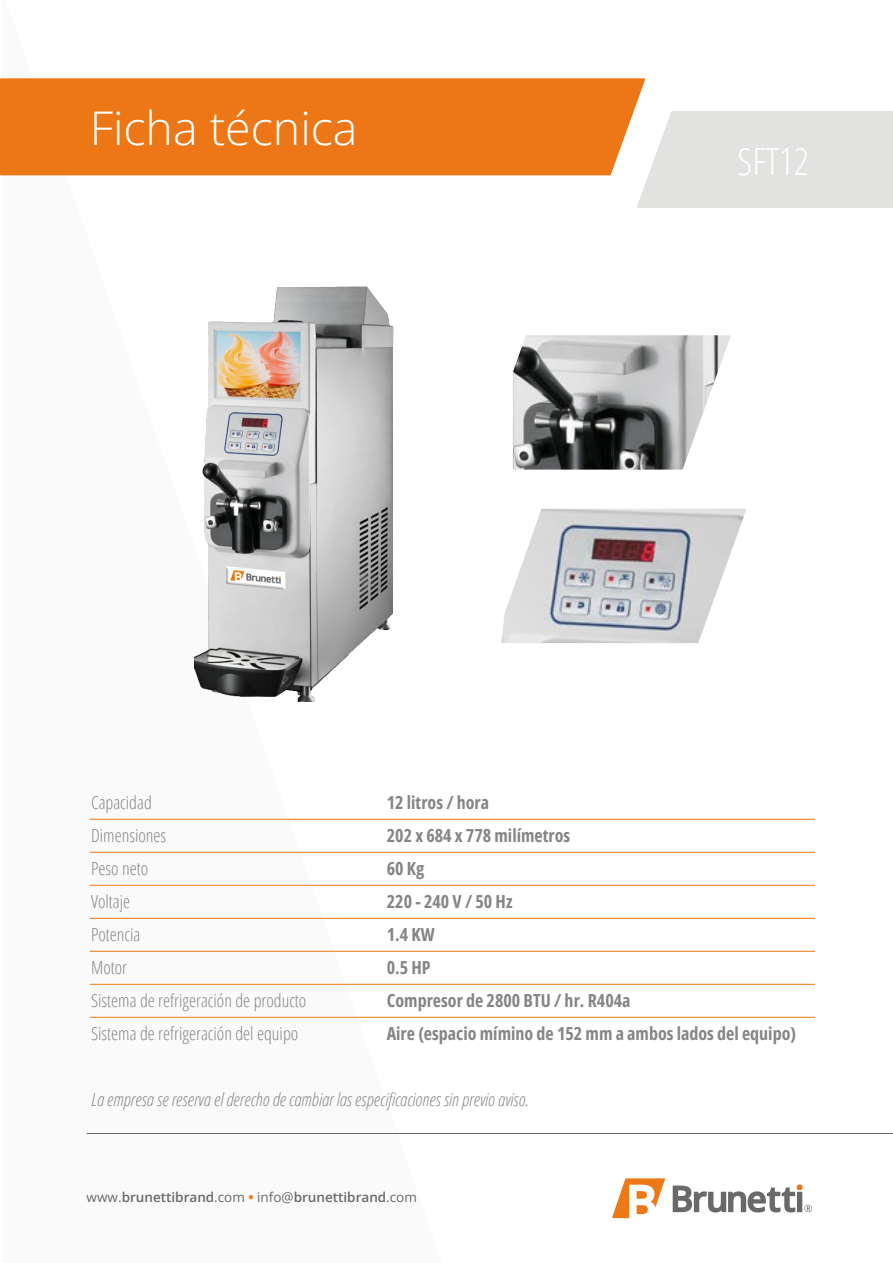
<style>
.page{position:relative;width:893px;height:1263px;background:#fff}
.page>*{position:absolute;margin:0;border:0;box-sizing:border-box;transform-origin:0 0}
.t1{font:300 46.5px "Open Sans";color:#fff}
.t2{font:300 condensed 37.5px "Open Sans";color:#fff}
.t3{font:700 18px/33px "Open Sans Condensed";color:#858585}
.t4{font:300 condensed 18px/33px "Open Sans";color:#858585}
.t5{font:italic 300 condensed 18px "Open Sans";color:#89878c}
.t6{font:13.5px "Open Sans";color:#686969}
.s1{color:#ee7716}
</style>
<div class="page">
<svg style="left:1px;top:175px;width:441px;height:959px"></svg>
<img style="left:195px;top:284px;width:201px;height:418px">
<hr style="left:90px;top:819px;width:725px;height:1px;background:#ed7811">
<hr style="left:90px;top:852px;width:725px;height:1px;background:#ed7811">
<hr style="left:90px;top:885px;width:725px;height:1px;background:#ed7811">
<hr style="left:90px;top:918px;width:725px;height:1px;background:#ed7811">
<hr style="left:90px;top:951px;width:725px;height:1px;background:#ed7811">
<hr style="left:90px;top:984px;width:725px;height:1px;background:#ed7811">
<hr style="left:90px;top:1017px;width:725px;height:1px;background:#ed7811">
<div style="left:0;top:78px;width:645px;height:97px;background:#ed7716"></div>
<div style="left:637px;top:111px;width:256px;height:97px;background:#e2e2e1"></div>
<img style="left:512px;top:335px;width:219px;height:135px">
<img style="left:501px;top:509px;width:245px;height:134px">
<hr style="left:87px;top:1133px;width:806px;height:1px;background:#686969">
<svg style="left:612px;top:1178px;width:53px;height:40px"></svg>
<svg style="left:673px;top:1184px;width:139px;height:28px"></svg>
<h1 class="t1" style="left:90px;top:96px;width:269px">Ficha técnica</h1>
<h2 class="t2" style="left:737px;top:136px;width:73px">SFT12</h2>
<p class="t4" style="left:91px;top:785px;width:217px">Capacidad<br>Dimensiones<br>Peso neto<br>Voltaje<br>Potencia<br>Motor<br>Sistema de refrigeración de producto<br>Sistema de refrigeración del equipo</p>
<p class="t3" style="left:387px;top:786px;width:411px">12 litros / hora<br>202 x 684 x 778 milímetros<br>60 Kg<br>220 - 240 V / 50 Hz<br>1.4 KW<br>0.5 HP<br>Compresor de 2800 BTU / hr. R404a<br>Aire (espacio mímino de 152 mm a ambos lados del equipo)</p>
<p class="t5" style="left:91px;top:1087px;width:439px">La empresa se reserva el derecho de cambiar las especificaciones sin previo aviso.</p>
<p class="t6" style="left:87px;top:1188px;width:332px">www.brunettibrand.com <span class="s1">•</span> info@brunettibrand.com</p>
</div>
